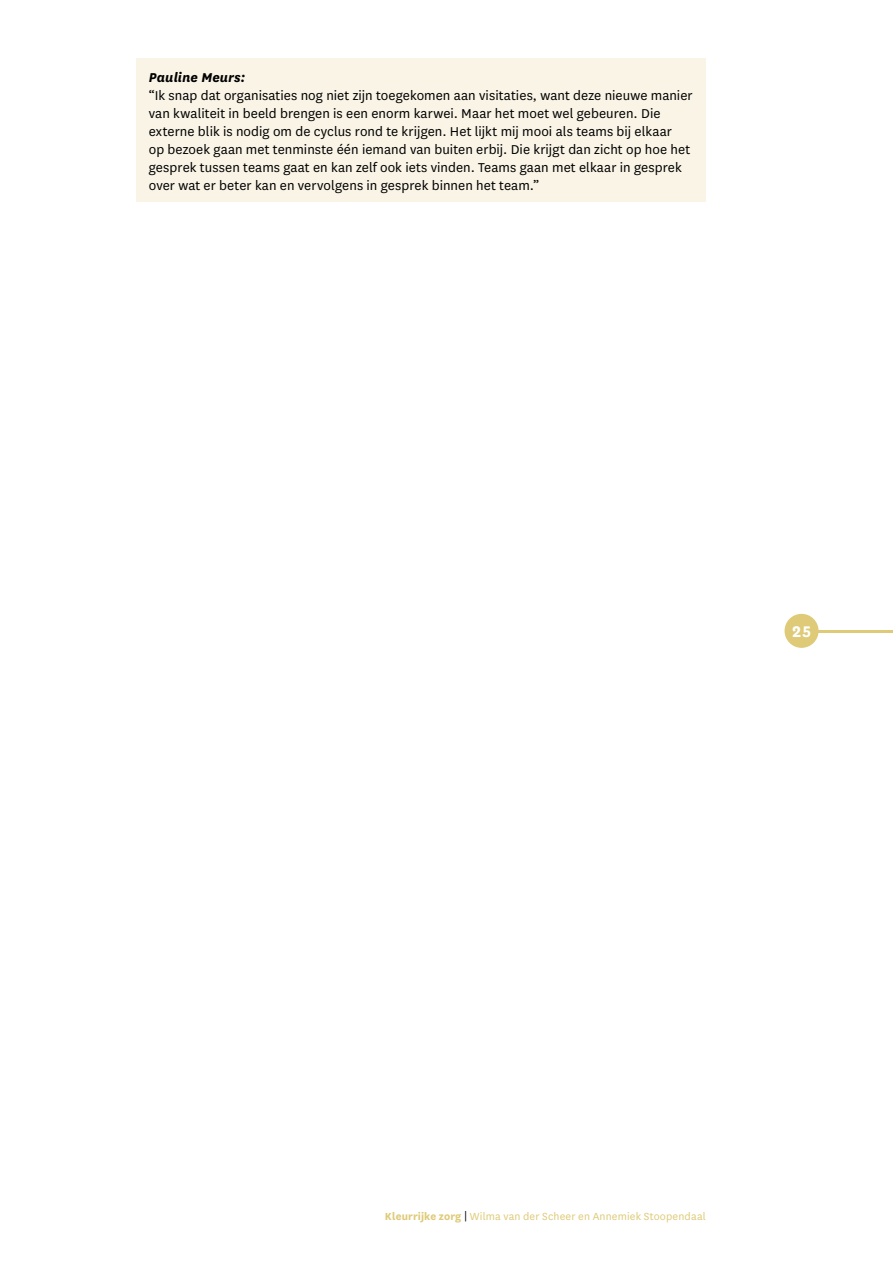
<style>
.page{position:relative;width:893px;height:1263px;background:#fff}
.page>*{position:absolute;margin:0;border:0;box-sizing:border-box;transform-origin:0 0}
.t1{font:700 18px "National";color:#fff}
.t2{font:15px/18px "National";letter-spacing:.005em;color:#000}
.t3{font:italic 700 15px "National";color:#000}
.t4{font:12px "National";letter-spacing:.01em;color:#deca77}
.s1{font-weight:700}
.s2{color:#000}
</style>
<div class="page">
<div style="left:136px;top:58px;width:570px;height:27px;background:#f9f4e6"></div>
<div style="left:136px;top:76px;width:570px;height:126px;background:#f9f4e6"></div>
<hr style="left:797px;top:630px;width:96px;height:3px;background:#deca77">
<div style="left:784px;top:614px;width:35px;height:34px;background:#deca77;border-radius:50%"></div>
<p class="t3" style="left:149px;top:67px;width:98px">Pauline Meurs:</p>
<p class="t2" style="left:149px;top:86px;width:545px">“Ik snap dat organisaties nog niet zijn toegekomen aan visitaties, want deze nieuwe manier van kwaliteit in beeld brengen is een enorm karwei. Maar het moet wel gebeuren. Die externe blik is nodig om de cyclus rond te krijgen. Het lijkt mij mooi als teams bij elkaar<br>op bezoek gaan met tenminste één iemand van buiten erbij. Die krijgt dan zicht op hoe het gesprek tussen teams gaat en kan zelf ook iets vinden. Teams gaan met elkaar in gesprek over wat er beter kan en vervolgens in gesprek binnen het team.”</p>
<p class="t1" style="left:791px;top:619px;width:22px">25</p>
<p class="t4" style="left:385px;top:1209px;width:322px"><span class="s1">Kleurrijke zorg</span> <span class="s2">|</span> Wilma van der Scheer en Annemiek Stoopendaal</p>
</div>
